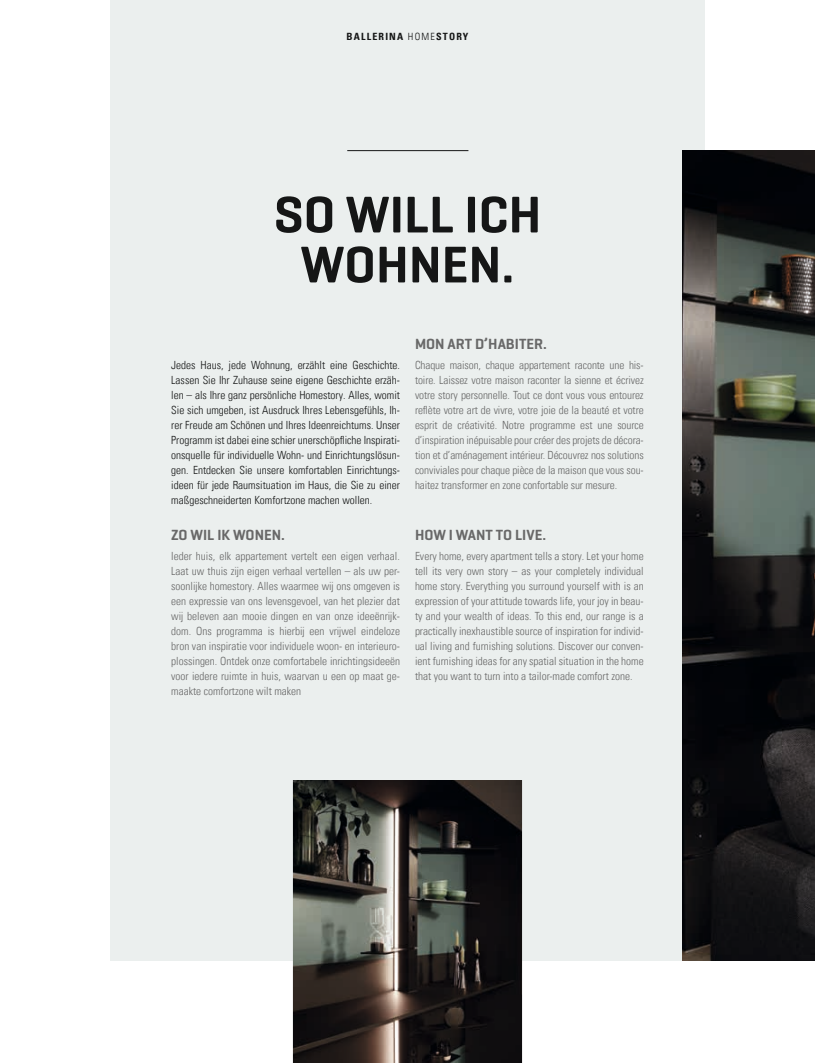
<style>
.page{position:relative;width:815px;height:1063px;background:#fff}
.page>*{position:absolute;margin:0;border:0;box-sizing:border-box;transform-origin:0 0}
.t1{font:600 52.5px/50px "Geogrotesque";color:#151616;text-align:center}
.t2{font:600 15px "Geogrotesque";color:#686868}
.t3{font:11.25px/15px "Univers Com 47 Light Cond";color:#686868;text-align:justify}
.t4{font:11.25px/15px "Univers Com 47 Light Cond";color:#151616;text-align:justify}
.t5{font:10px "Univers Com 67 Bold Cond";letter-spacing:.12em;color:#151616}
.s1{font-family:"Univers Com 47 Light Cond"}
</style>
<div class="page">
<div style="left:110px;top:0;width:595px;height:960px;background:#ebefee"></div>
<img style="left:683px;top:150px;width:132px;height:810px">
<img style="left:293px;top:780px;width:229px;height:283px">
<hr style="left:347px;top:150px;width:121px;height:1px;background:#151616">
<p class="t5" style="left:346px;top:30px;width:124px">BALLERINA <span class="s1">HOME</span>STORY</p>
<h1 class="t1" style="left:274px;top:189px;width:269px">SO WILL ICH<br>WOHNEN.</h1>
<p class="t4" style="left:171px;top:358px;width:230px">Jedes Haus, jede Wohnung, erzählt eine Geschichte.<br>Lassen Sie Ihr Zuhause seine eigene Geschichte erzäh&shy;len – als Ihre ganz persönliche Homestory. Alles, womit Sie sich umgeben, ist Ausdruck Ihres Lebensgefühls, Ih&shy;rer Freude am Schönen und Ihres Ideenreichtums. Unser Programm ist dabei eine schier unerschöpfliche Inspirati&shy;onsquelle für individuelle Wohn- und Einrichtungslösun&shy;gen. Entdecken Sie unsere komfortablen Einrichtungs&shy;ideen für jede Raumsituation im Haus, die Sie zu einer maßgeschneiderten Komfortzone machen wollen.</p>
<h2 class="t2" style="left:171px;top:525px;width:115px">ZO WIL IK WONEN.</h2>
<p class="t3" style="left:171px;top:549px;width:230px">Ieder huis, elk appartement vertelt een eigen verhaal.<br>Laat uw thuis zijn eigen verhaal vertellen – als uw per&shy;soonlijke homestory. Alles waarmee wij ons omgeven is een expressie van ons levensgevoel, van het plezier dat wij beleven aan mooie dingen en van onze ideeënrijk&shy;dom. Ons programma is hierbij een vrijwel eindeloze bron van inspiratie voor individuele woon- en interieuro&shy;plossingen. Ontdek onze comfortabele inrichtingsideeën voor iedere ruimte in huis, waarvan u een op maat ge&shy;maakte comfortzone wilt maken</p>
<h2 class="t2" style="left:415px;top:334px;width:133px">MON ART D’HABITER.</h2>
<p class="t3" style="left:415px;top:358px;width:230px">Chaque maison, chaque appartement raconte une his&shy;toire. Laissez votre maison raconter la sienne et écrivez votre story personnelle. Tout ce dont vous vous entourez reflète votre art de vivre, votre joie de la beauté et votre esprit de créativité. Notre programme est une source d’inspiration inépuisable pour créer des projets de décora&shy;tion et d’aménagement intérieur. Découvrez nos solutions conviviales pour chaque pièce de la maison que vous sou&shy;haitez transformer en zone confortable sur mesure.</p>
<h2 class="t2" style="left:415px;top:525px;width:133px">HOW I WANT TO LIVE.</h2>
<p class="t3" style="left:415px;top:549px;width:230px">Every home, every apartment tells a story. Let your home tell its very own story – as your completely individual home story. Everything you surround yourself with is an expression of your attitude towards life, your joy in beau&shy;ty and your wealth of ideas. To this end, our range is a practically inexhaustible source of inspiration for individ&shy;ual living and furnishing solutions. Discover our conven&shy;ient furnishing ideas for any spatial situation in the home that you want to turn into a tailor-made comfort zone.</p>
</div>
